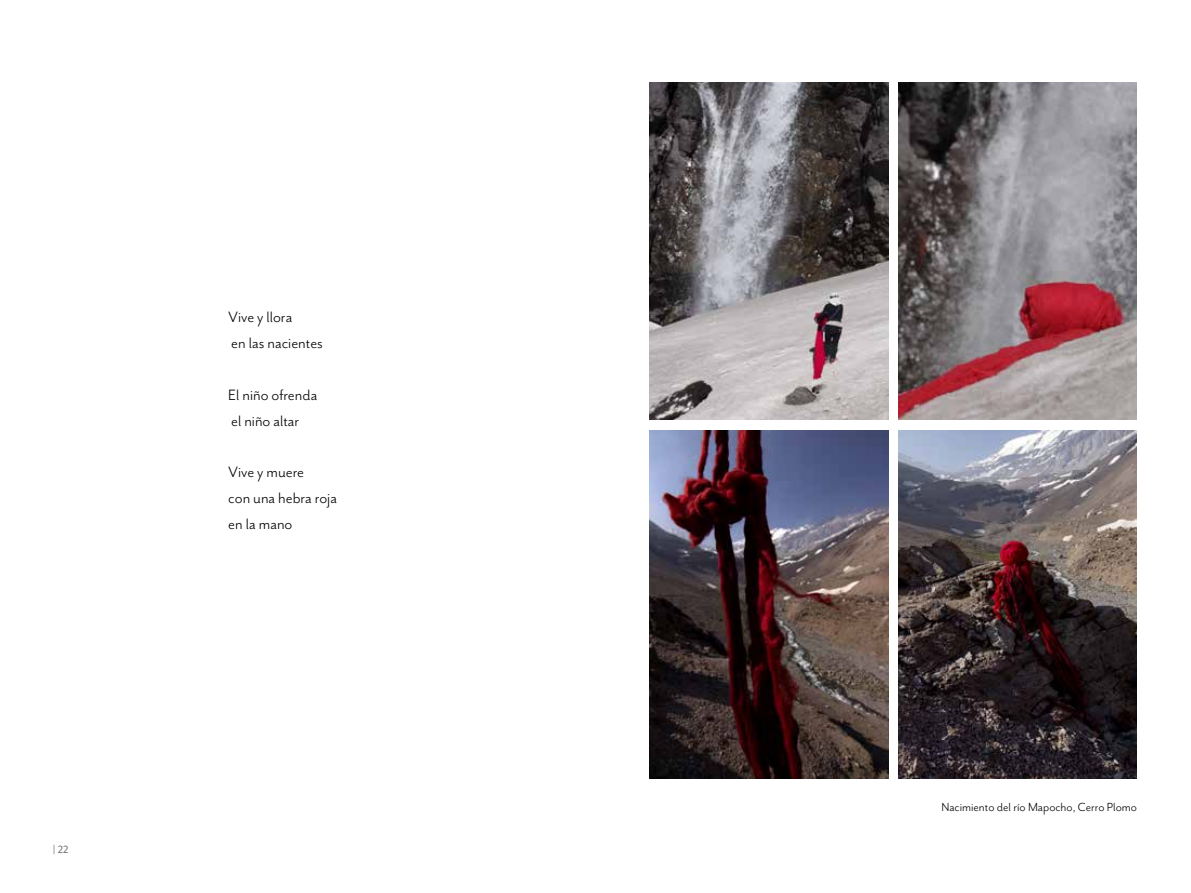
<style>
.page{position:relative;width:1191px;height:893px;background:#fff}
.page>*{position:absolute;margin:0;border:0;box-sizing:border-box;transform-origin:0 0}
.t1{font:17.25px/25.8px "Mr Eaves San OT";color:#000}
.t2{font:13.5px "Mr Eaves San OT";color:#000}
.t3{font:12px "Mr Eaves Mod OT";color:#6d6e71}
</style>
<div class="page">
<img style="left:898px;top:431px;width:239px;height:347px">
<img style="left:649px;top:83px;width:239px;height:337px">
<img style="left:649px;top:431px;width:239px;height:347px">
<img style="left:898px;top:83px;width:239px;height:337px">
<p class="t3" style="left:53px;top:843px;width:17px">| 22</p>
<p class="t1" style="left:228px;top:304px;width:96px">Vive y llora<br>en las nacientes</p>
<p class="t1" style="left:228px;top:382px;width:91px">El niño ofrenda el niño altar</p>
<p class="t1" style="left:228px;top:460px;width:110px">Vive y muere<br>con una hebra roja en la mano</p>
<p class="t2" style="left:941px;top:800px;width:197px">Nacimiento del río Mapocho, Cerro Plomo</p>
</div>
